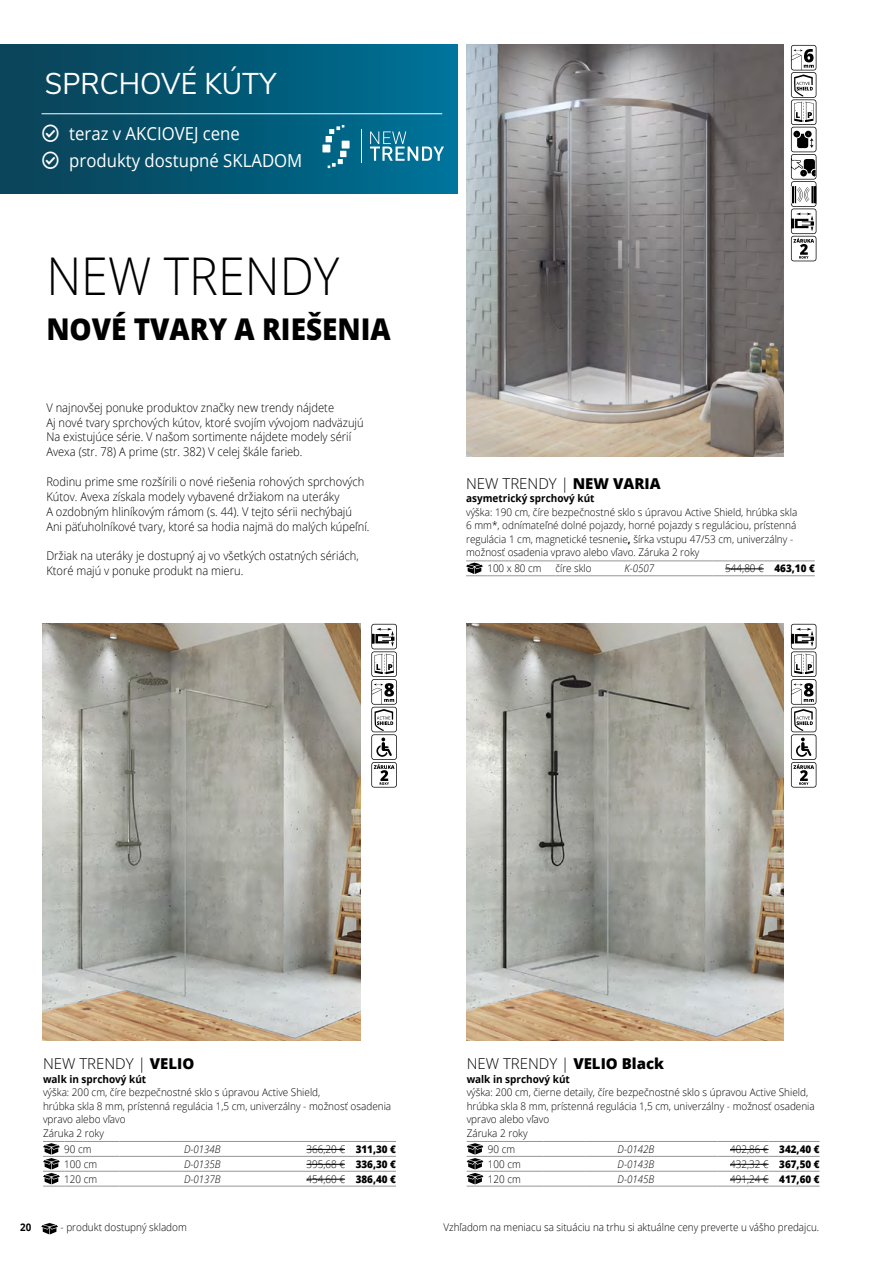
<style>
.page{position:relative;width:893px;height:1263px;background:#fff}
.page>*{position:absolute;margin:0;border:0;box-sizing:border-box;transform-origin:0 0}
.t1{font:300 52.05px "Open Sans";color:#000;scale:.93 1}
.t2{font:800 30px "Open Sans";color:#000;scale:.93 1}
.t3{font:30px "Nunito Sans";color:#fff;scale:.94 1}
.t4{font:18px/27px "Open Sans";color:#fff;scale:.93 1}
.t5{font:300 15px "Open Sans";color:#000}
.t6{font:300 12px/14.9px "Open Sans";color:#000;scale:.93 1}
.t7{font:300 10.5px/13.5px "Open Sans";color:#000;scale:.95 1}
.t8{font:300 10.5px "Open Sans";color:#000;scale:.94 1}
.t9{font:700 10.5px "Open Sans";color:#000;scale:.95 1}
.t10{font:italic 300 10.5px/14.9px "Open Sans";color:#000;text-align:justify;scale:.93 1}
.t11{font:700 10.5px "Open Sans";color:#000;scale:.93 1}
.s1{font-weight:800}
.s2{font-weight:700}
</style>
<div class="page">
<svg style="left:41px;top:1223px;width:17px;height:11px"></svg>
<hr style="left:64px;top:1141px;width:56px;height:1px;background:#939598">
<hr style="left:120px;top:1141px;width:42px;height:1px;background:#939598">
<hr style="left:162px;top:1141px;width:132px;height:1px;background:#939598">
<hr style="left:294px;top:1141px;width:51px;height:1px;background:#939598">
<hr style="left:345px;top:1141px;width:51px;height:1px;background:#939598">
<hr style="left:64px;top:1156px;width:56px;height:1px;background:#939598">
<hr style="left:120px;top:1156px;width:42px;height:1px;background:#939598">
<hr style="left:162px;top:1156px;width:132px;height:1px;background:#939598">
<hr style="left:294px;top:1156px;width:51px;height:1px;background:#939598">
<hr style="left:345px;top:1156px;width:51px;height:1px;background:#939598">
<hr style="left:64px;top:1171px;width:56px;height:1px;background:#939598">
<hr style="left:120px;top:1171px;width:42px;height:1px;background:#939598">
<hr style="left:162px;top:1171px;width:132px;height:1px;background:#939598">
<hr style="left:294px;top:1171px;width:51px;height:1px;background:#939598">
<hr style="left:345px;top:1171px;width:51px;height:1px;background:#939598">
<hr style="left:64px;top:1186px;width:56px;height:1px;background:#939598">
<hr style="left:120px;top:1186px;width:42px;height:1px;background:#939598">
<hr style="left:162px;top:1186px;width:132px;height:1px;background:#939598">
<hr style="left:294px;top:1186px;width:51px;height:1px;background:#939598">
<hr style="left:345px;top:1186px;width:51px;height:1px;background:#939598">
<hr style="left:306px;top:1149px;width:39px;height:1px;background:#000">
<hr style="left:306px;top:1164px;width:39px;height:1px;background:#000">
<svg style="left:43px;top:1141px;width:21px;height:46px"></svg>
<hr style="left:306px;top:1179px;width:39px;height:1px;background:#000">
<hr style="left:488px;top:1141px;width:55px;height:1px;background:#939598">
<hr style="left:543px;top:1141px;width:43px;height:1px;background:#939598">
<hr style="left:586px;top:1141px;width:131px;height:1px;background:#939598">
<hr style="left:717px;top:1141px;width:52px;height:1px;background:#939598">
<hr style="left:769px;top:1141px;width:51px;height:1px;background:#939598">
<hr style="left:488px;top:1156px;width:55px;height:1px;background:#939598">
<hr style="left:543px;top:1156px;width:43px;height:1px;background:#939598">
<hr style="left:586px;top:1156px;width:131px;height:1px;background:#939598">
<hr style="left:717px;top:1156px;width:52px;height:1px;background:#939598">
<hr style="left:769px;top:1156px;width:51px;height:1px;background:#939598">
<hr style="left:488px;top:1171px;width:55px;height:1px;background:#939598">
<hr style="left:543px;top:1171px;width:43px;height:1px;background:#939598">
<hr style="left:586px;top:1171px;width:131px;height:1px;background:#939598">
<hr style="left:717px;top:1171px;width:52px;height:1px;background:#939598">
<hr style="left:769px;top:1171px;width:51px;height:1px;background:#939598">
<hr style="left:488px;top:1186px;width:55px;height:1px;background:#939598">
<hr style="left:543px;top:1186px;width:43px;height:1px;background:#939598">
<hr style="left:586px;top:1186px;width:131px;height:1px;background:#939598">
<hr style="left:717px;top:1186px;width:52px;height:1px;background:#939598">
<hr style="left:769px;top:1186px;width:51px;height:1px;background:#939598">
<hr style="left:730px;top:1149px;width:39px;height:1px;background:#000">
<hr style="left:730px;top:1164px;width:39px;height:1px;background:#000">
<svg style="left:467px;top:1141px;width:21px;height:46px"></svg>
<hr style="left:730px;top:1179px;width:39px;height:1px;background:#000">
<svg style="left:371px;top:624px;width:26px;height:163px"></svg>
<svg style="left:791px;top:624px;width:25px;height:163px"></svg>
<hr style="left:487px;top:560px;width:68px;height:1px;background:#939598">
<hr style="left:555px;top:560px;width:158px;height:1px;background:#939598">
<hr style="left:713px;top:560px;width:51px;height:1px;background:#939598">
<hr style="left:764px;top:560px;width:51px;height:1px;background:#939598">
<hr style="left:487px;top:575px;width:68px;height:1px;background:#939598">
<hr style="left:555px;top:575px;width:158px;height:1px;background:#939598">
<hr style="left:713px;top:575px;width:51px;height:1px;background:#939598">
<hr style="left:764px;top:575px;width:51px;height:1px;background:#939598">
<svg style="left:466px;top:560px;width:21px;height:16px"></svg>
<hr style="left:725px;top:569px;width:39px;height:1px;background:#000">
<img style="left:466px;top:45px;width:318px;height:412px">
<svg style="left:791px;top:45px;width:25px;height:216px"></svg>
<img style="left:43px;top:624px;width:317px;height:417px">
<img style="left:466px;top:624px;width:318px;height:417px">
<div style="left:0;top:45px;width:458px;height:149px;background:linear-gradient(to right,#0a4054,#007299)"></div>
<div style="left:342px;top:141px;width:8px;height:8px;background:#fff"></div>
<svg style="left:328px;top:151px;width:18px;height:17px"></svg>
<div style="left:322px;top:145px;width:8px;height:7px;background:#fff"></div>
<svg style="left:326px;top:125px;width:18px;height:17px"></svg>
<svg style="left:370px;top:131px;width:74px;height:30px;background:#3b8fac"></svg>
<hr style="left:361px;top:129px;width:1px;height:34px;background:#fff">
<hr style="left:42px;top:113px;width:400px;height:1px;background:#fff">
<svg style="left:43px;top:125px;width:16px;height:17px"></svg>
<svg style="left:43px;top:152px;width:16px;height:17px"></svg>
<h2 class="t3" style="left:45px;top:61px;width:248px">SPRCHOVÉ KÚTY</h2>
<h3 class="t4" style="left:69px;top:120px;width:252px">teraz v AKCIOVEJ cene produkty dostupné SKLADOM</h3>
<h1 class="t1" style="left:46px;top:240px;width:317px">NEW TRENDY</h1>
<h2 class="t2" style="left:46px;top:307px;width:372px">NOVÉ TVARY A RIEŠENIA</h2>
<p class="t6" style="left:46px;top:400px;width:343px">V najnovšej ponuke produktov značky new trendy nájdete<br>Aj nové tvary sprchových kútov, ktoré svojím vývojom nadväzujú Na existujúce série. V našom sortimente nájdete modely sérií Avexa (str. 78) A prime (str. 382) V celej škále farieb.</p>
<p class="t6" style="left:46px;top:474px;width:349px">Rodinu prime sme rozšírili o nové riešenia rohových sprchových Kútov. Avexa získala modely vybavené držiakom na uteráky<br>A ozdobným hliníkovým rámom (s. 44). V tejto sérii nechýbajú Ani päťuholníkové tvary, ktoré sa hodia najmä do malých kúpeľní.</p>
<p class="t6" style="left:46px;top:548px;width:338px">Držiak na uteráky je dostupný aj vo všetkých ostatných sériách,<br>Ktoré majú v ponuke produkt na mieru.</p>
<h3 class="t5" style="left:466px;top:473px;width:196px">NEW TRENDY | <span class="s1">NEW VARIA</span></h3>
<p class="t9" style="left:466px;top:491px;width:137px">asymetrický sprchový kút</p>
<p class="t7" style="left:466px;top:505px;width:350px">výška: 190 cm, číre bezpečnostné sklo s úpravou Active Shield, hrúbka skla 6 mm*, odnímateľné dolné pojazdy, horné pojazdy s reguláciou, prístenná regulácia 1 cm, magnetické tesnenie<span class="s2">,</span> šírka vstupu 47/53 cm, univerzálny - možnosť osadenia vpravo alebo vľavo. Záruka 2 roky</p>
<p class="t8" style="left:487px;top:561px;width:59px">100 x 80 cm</p>
<p class="t8" style="left:555px;top:561px;width:40px">číre sklo</p>
<p class="t8" style="left:725px;top:561px;width:97px">544,80 € <span class="s1">463,10 €</span></p>
<p class="t10" style="left:624px;top:561px;width:34px">K-0507</p>
<h3 class="t5" style="left:43px;top:1054px;width:153px">NEW TRENDY | <span class="s1">VELIO</span></h3>
<p class="t9" style="left:43px;top:1072px;width:110px">walk in sprchový kút</p>
<p class="t7" style="left:43px;top:1085px;width:368px">výška: 200 cm, číre bezpečnostné sklo s úpravou Active Shield,<br>hrúbka skla 8 mm, prístenná regulácia 1,5 cm, univerzálny - možnosť osadenia vpravo alebo vľavo<br>Záruka 2 roky</p>
<p class="t8" style="left:64px;top:1142px;width:30px">90 cm</p>
<p class="t8" style="left:306px;top:1142px;width:97px">366,20 € <span class="s1">311,30 €</span></p>
<p class="t8" style="left:64px;top:1157px;width:36px">100 cm</p>
<p class="t8" style="left:306px;top:1157px;width:97px">395,68 € <span class="s1">336,30 €</span></p>
<p class="t8" style="left:64px;top:1172px;width:36px">120 cm</p>
<p class="t8" style="left:306px;top:1172px;width:97px">454,60 € <span class="s1">386,40 €</span></p>
<h3 class="t5" style="left:467px;top:1054px;width:199px">NEW TRENDY | <span class="s1">VELIO Black</span></h3>
<p class="t9" style="left:467px;top:1072px;width:110px">walk in sprchový kút</p>
<p class="t7" style="left:467px;top:1085px;width:368px">výška: 200 cm, čierne detaily, číre bezpečnostné sklo s úpravou Active Shield, hrúbka skla 8 mm, prístenná regulácia 1,5 cm, univerzálny - možnosť osadenia vpravo alebo vľavo<br>Záruka 2 roky</p>
<p class="t8" style="left:488px;top:1142px;width:30px">90 cm</p>
<p class="t8" style="left:730px;top:1142px;width:97px">402,86 € <span class="s1">342,40 €</span></p>
<p class="t8" style="left:488px;top:1157px;width:36px">100 cm</p>
<p class="t8" style="left:730px;top:1157px;width:97px">432,32 € <span class="s1">367,50 €</span></p>
<p class="t8" style="left:488px;top:1172px;width:36px">120 cm</p>
<p class="t8" style="left:730px;top:1172px;width:97px">491,24 € <span class="s1">417,60 €</span></p>
<p class="t10" style="left:184px;top:1141px;width:41px">D-0134B D-0135B D-0137B</p>
<p class="t10" style="left:618px;top:1141px;width:41px">D-0142B D-0143B D-0145B</p>
<p class="t11" style="left:20px;top:1220px;width:13px">20</p>
<p class="t7" style="left:61px;top:1220px;width:134px">- produkt dostupný skladom</p>
<p class="t8" style="left:443px;top:1220px;width:401px">Vzhľadom na meniacu sa situáciu na trhu si aktuálne ceny preverte u vášho predajcu.</p>
</div>
